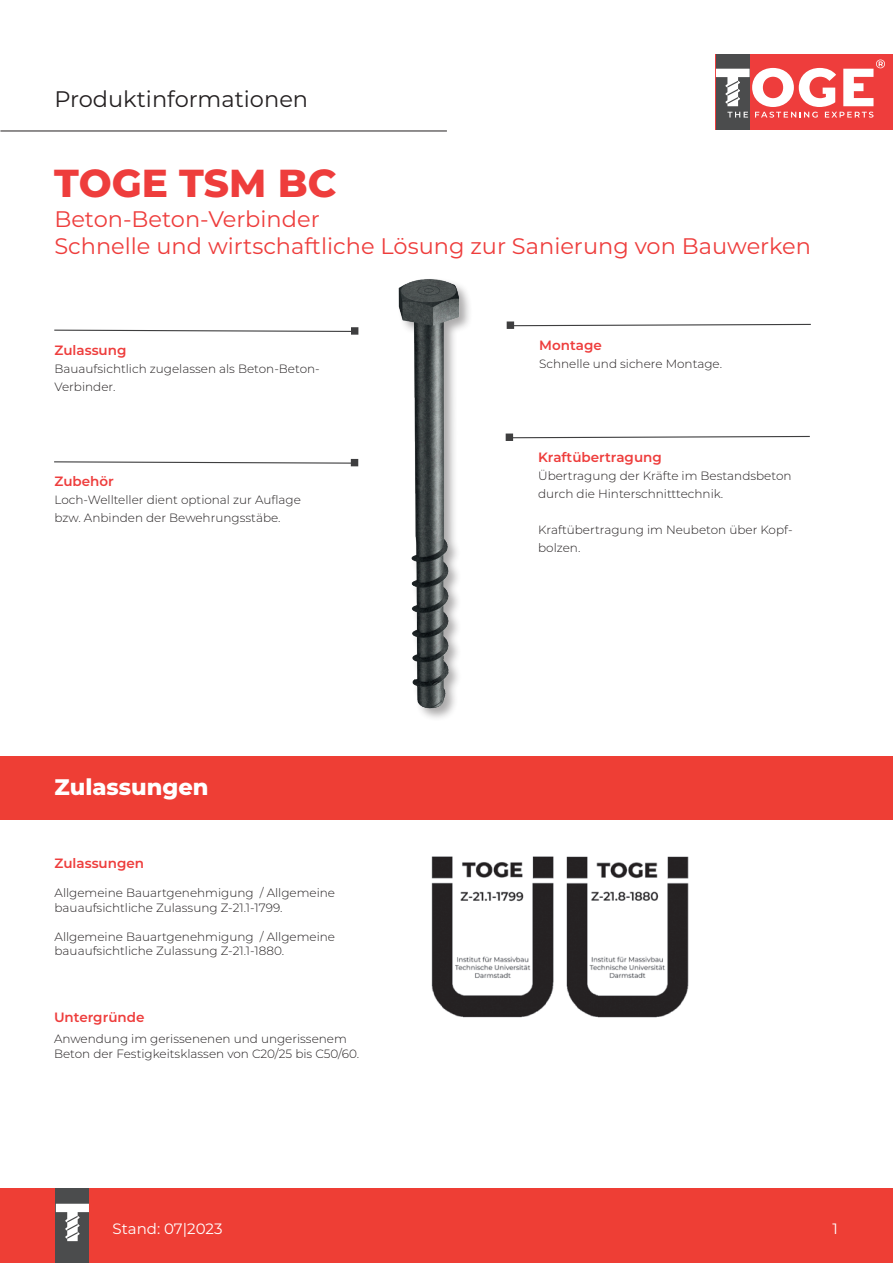
<style>
.page{position:relative;width:893px;height:1263px;background:#fff}
.page>*{position:absolute;margin:0;border:0;box-sizing:border-box;transform-origin:0 0}
.t1{font:800 39px "Montserrat";color:#ee3d3c}
.t2{font:22.5px/27px "Montserrat";color:#ee3d3c}
.t3{font:22.5px "Montserrat";color:#231f20}
.t4{font:800 22.5px "Montserrat";color:#fff}
.t5{font:15px "Montserrat";color:#fff}
.t6{font:600 13.5px "Montserrat";color:#ee3d3c}
.t7{font:300 12px/18px "Montserrat";color:#231f20}
</style>
<div class="page">
<div style="left:0;top:756px;width:893px;height:64px;background:#ee3e35"></div>
<div style="left:0;top:1189px;width:893px;height:74px;background:#ee3e35"></div>
<div style="left:56px;top:1189px;width:33px;height:74px;background:#4b4c4d"></div>
<svg style="left:56px;top:1204px;width:33px;height:37px"></svg>
<img style="left:431px;top:856px;width:258px;height:162px">
<hr style="left:0;top:131px;width:447px;height:1px;background:#231f20">
<div style="left:716px;top:54px;width:177px;height:76px;background:#ee3d3c"></div>
<div style="left:716px;top:54px;width:34px;height:76px;background:#4b4c4d"></div>
<svg style="left:716px;top:60px;width:169px;height:58px"></svg>
<img style="left:357px;top:279px;width:150px;height:439px">
<svg style="left:54px;top:329px;width:297px;height:3px"></svg>
<div style="left:351px;top:327px;width:7px;height:8px;background:#3e3e3f"></div>
<svg style="left:54px;top:461px;width:297px;height:3px"></svg>
<div style="left:351px;top:459px;width:7px;height:7px;background:#3e3e3f"></div>
<svg style="left:513px;top:435px;width:297px;height:4px"></svg>
<div style="left:506px;top:433px;width:7px;height:8px;background:#3e3e3f"></div>
<svg style="left:514px;top:323px;width:297px;height:4px"></svg>
<div style="left:507px;top:321px;width:7px;height:8px;background:#3e3e3f"></div>
<h2 class="t3" style="left:54px;top:88px;width:255px">Produktinformationen</h2>
<h1 class="t1" style="left:54px;top:166px;width:284px">TOGE TSM BC</h1>
<h2 class="t2" style="left:54px;top:206px;width:758px">Beton-Beton-Verbinder<br>Schnelle und wirtschaftliche Lösung zur Sanierung von Bauwerken</h2>
<p class="t6" style="left:55px;top:345px;width:73px">Zulassung</p>
<p class="t7" style="left:55px;top:360px;width:267px">Bauaufsichtlich zugelassen als Beton-Beton-<br>Verbinder.</p>
<p class="t6" style="left:55px;top:475px;width:61px">Zubehör</p>
<p class="t7" style="left:55px;top:491px;width:248px">Loch-Wellteller dient optional zur Auflage bzw. Anbinden der Bewehrungsstäbe.</p>
<h2 class="t4" style="left:55px;top:777px;width:155px">Zulassungen</h2>
<p class="t6" style="left:55px;top:857px;width:91px">Zulassungen</p>
<p class="t7" style="left:55px;top:886px;width:282px;line-height:14.4px">Allgemeine Bauartgenehmigung / Allgemeine bauaufsichtliche Zulassung Z-21.1-1799.</p>
<p class="t7" style="left:55px;top:929px;width:282px;line-height:14.4px">Allgemeine Bauartgenehmigung / Allgemeine bauaufsichtliche Zulassung Z-21.1-1880.</p>
<p class="t6" style="left:54px;top:1011px;width:92px">Untergründe</p>
<p class="t7" style="left:54px;top:1032px;width:307px;line-height:14.4px">Anwendung im gerissenenen und ungerissenem<br>Beton der Festigkeitsklassen von C20/25 bis C50/60.</p>
<p class="t6" style="left:539px;top:339px;width:64px">Montage</p>
<p class="t7" style="left:539px;top:355px;width:184px">Schnelle und sichere Montage.</p>
<p class="t6" style="left:538px;top:451px;width:125px">Kraftübertragung</p>
<p class="t7" style="left:538px;top:467px;width:255px">Übertragung der Kräfte im Bestandsbeton durch die Hinterschnitttechnik.</p>
<p class="t7" style="left:538px;top:521px;width:256px">Kraftübertragung im Neubeton über Kopf&shy;bolzen.</p>
<p class="t5" style="left:113px;top:1221px;width:112px">Stand: 07|2023</p>
<p class="t5" style="left:832px;top:1221px;width:7px">1</p>
</div>
